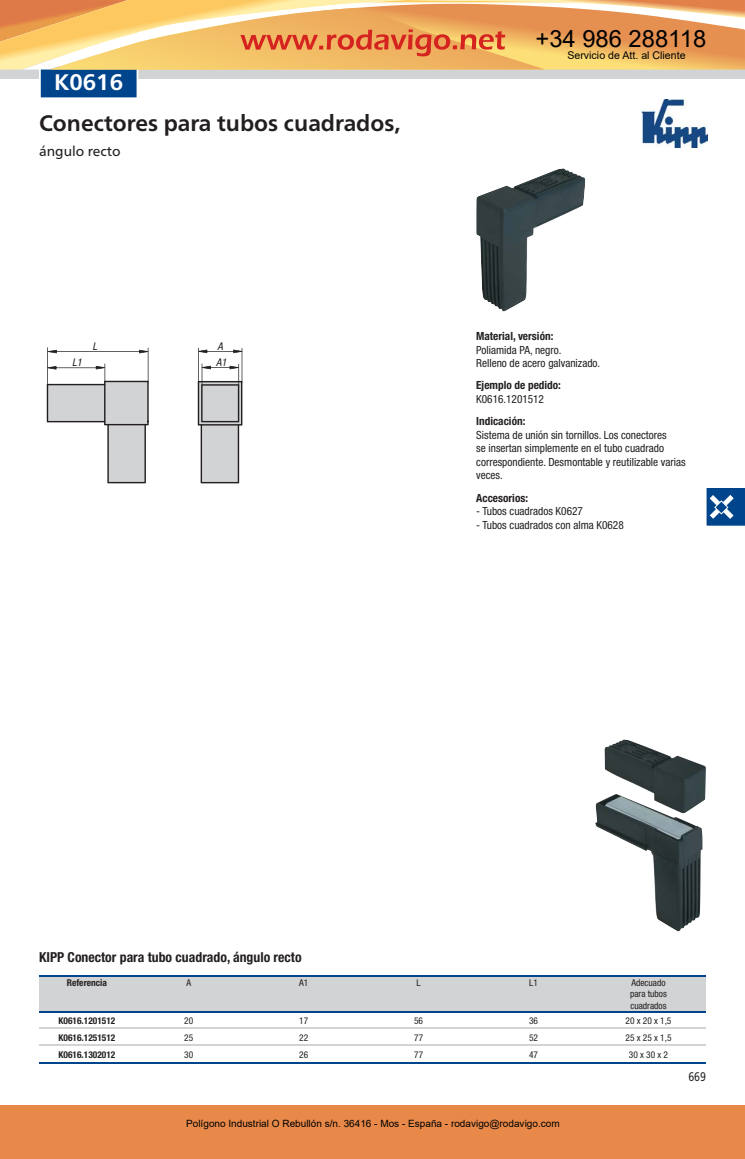
<style>
.page{position:relative;width:745px;height:1159px;background:#fff}
.page>*{position:absolute;margin:0;border:0;box-sizing:border-box;transform-origin:0 0}
.t1{font:23.75px "Arial";color:#000}
.t2{font:700 22.5px "Frutiger Neue LTW1 G";color:#231f20}
.t3{font:700 22.5px "Frutiger Neue LTW1 G";color:#fff}
.t4{font:700 condensed 13.75px "Helvetica Neue LTW1 G";color:#231f20}
.t5{font:13.75px "Frutiger Neue LTW1 G";color:#231f20}
.t6{font:12.5px "Frutiger Neue LTW1 G";color:#231f20;scale:.81 1}
.t7{font:condensed 11.25px/13.5px "Helvetica Neue LTW1 G";color:#231f20}
.t8{font:700 condensed 11.25px "Helvetica Neue LTW1 G";color:#231f20}
.t9{font:10.62px "Arial";color:#000}
.t10{font:italic condensed 10.62px "Helvetica Neue LTW1 G";color:#231f20}
.t11{font:10px "Arial";color:#000}
.t12{font:condensed 9.38px/11.6px "Helvetica Neue LTW1 G";color:#231f20}
.t13{font:700 condensed 9.38px "Helvetica Neue LTW1 G";color:#231f20}
</style>
<div class="page">
<img style="left:641px;top:100px;width:65px;height:48px">
<svg style="left:706px;top:488px;width:38px;height:38px"></svg>
<img style="left:476px;top:168px;width:109px;height:143px">
<hr style="left:198px;top:348px;width:1px;height:34px;background:#231f20">
<hr style="left:241px;top:348px;width:1px;height:34px;background:#231f20">
<hr style="left:199px;top:351px;width:42px;height:1px;background:#231f20">
<hr style="left:49px;top:351px;width:98px;height:1px;background:#231f20">
<hr style="left:47px;top:347px;width:1px;height:38px;background:#231f20">
<hr style="left:148px;top:348px;width:1px;height:34px;background:#231f20">
<svg style="left:139px;top:350px;width:9px;height:3px"></svg>
<svg style="left:233px;top:350px;width:9px;height:3px"></svg>
<svg style="left:48px;top:350px;width:9px;height:3px"></svg>
<svg style="left:47px;top:363px;width:102px;height:120px"></svg>
<svg style="left:198px;top:350px;width:9px;height:3px"></svg>
<svg style="left:198px;top:364px;width:44px;height:119px"></svg>
<img style="left:595px;top:739px;width:110px;height:192px">
<hr style="left:39px;top:976px;width:666px;height:1px;background:#00448c">
<div style="left:39px;top:977px;width:666px;height:34px;background:#d1d3d4"></div>
<hr style="left:39px;top:1011px;width:666px;height:1px;background:#00448c">
<hr style="left:39px;top:1027px;width:666px;height:1px;background:#d1d3d4">
<hr style="left:39px;top:1044px;width:666px;height:2px;background:#d1d3d4">
<hr style="left:39px;top:1062px;width:666px;height:1px;background:#00448c">
<div style="left:0;top:1105px;width:744px;height:54px;background:#e88949"></div>
<svg style="left:0;top:0;width:744px;height:98px"></svg>
<h1 class="t1" style="left:535px;top:22px;width:172px">+34 986 288118</h1>
<h2 class="t3" style="left:54px;top:74px;width:70px">K0616</h2>
<h2 class="t2" style="left:39px;top:115px;width:362px">Conectores para tubos cuadrados,</h2>
<p class="t5" style="left:39px;top:146px;width:83px">ángulo recto</p>
<p class="t10" style="left:72px;top:356px;width:11px">L1</p>
<p class="t10" style="left:92px;top:340px;width:6px">L</p>
<p class="t10" style="left:217px;top:340px;width:7px">A</p>
<p class="t10" style="left:216px;top:356px;width:12px">A1</p>
<p class="t9" style="left:567px;top:48px;width:120px">Servicio de Att. al Cliente</p>
<p class="t8" style="left:476px;top:332px;width:79px">Material, versión:</p>
<p class="t7" style="left:476px;top:344px;width:125px">Poliamida PA, negro.<br>Relleno de acero galvanizado.</p>
<p class="t8" style="left:476px;top:381px;width:86px">Ejemplo de pedido:</p>
<p class="t7" style="left:476px;top:393px;width:69px">K0616.1201512</p>
<p class="t8" style="left:476px;top:417px;width:51px">Indicación:</p>
<p class="t7" style="left:476px;top:429px;width:211px">Sistema de unión sin tornillos. Los conectores<br>se insertan simplemente en el tubo cuadrado correspondiente. Desmontable y reutilizable varias veces.</p>
<p class="t8" style="left:476px;top:494px;width:53px">Accesorios:</p>
<p class="t7" style="left:476px;top:506px;width:108px">- Tubos cuadrados K0627</p>
<p class="t7" style="left:476px;top:519px;width:149px">- Tubos cuadrados con alma K0628</p>
<p class="t4" style="left:39px;top:952px;width:264px">KIPP Conector para tubo cuadrado, ángulo recto</p>
<p class="t13" style="left:67px;top:979px;width:41px">Referencia</p>
<p class="t12" style="left:186px;top:978px;width:6px">A</p>
<p class="t12" style="left:299px;top:978px;width:11px">A1</p>
<p class="t12" style="left:416px;top:978px;width:6px">L</p>
<p class="t12" style="left:529px;top:978px;width:10px">L1</p>
<p class="t12" style="left:629px;top:978px;width:38px">Adecuado para tubos cuadrados</p>
<p class="t13" style="left:58px;top:1017px;width:58px">K0616.1201512</p>
<p class="t12" style="left:184px;top:1015px;width:11px">20</p>
<p class="t12" style="left:299px;top:1015px;width:11px">17</p>
<p class="t12" style="left:414px;top:1015px;width:10px">56</p>
<p class="t12" style="left:528px;top:1015px;width:11px">36</p>
<p class="t12" style="left:625px;top:1015px;width:47px">20 x 20 x 1,5</p>
<p class="t13" style="left:58px;top:1034px;width:58px">K0616.1251512</p>
<p class="t12" style="left:184px;top:1033px;width:11px">25</p>
<p class="t12" style="left:299px;top:1033px;width:11px">22</p>
<p class="t12" style="left:414px;top:1033px;width:10px">77</p>
<p class="t12" style="left:528px;top:1033px;width:10px">52</p>
<p class="t12" style="left:625px;top:1033px;width:47px">25 x 25 x 1,5</p>
<p class="t13" style="left:58px;top:1051px;width:58px">K0616.1302012</p>
<p class="t12" style="left:184px;top:1050px;width:11px">30</p>
<p class="t12" style="left:299px;top:1050px;width:11px">26</p>
<p class="t12" style="left:414px;top:1050px;width:10px">77</p>
<p class="t12" style="left:529px;top:1050px;width:10px">47</p>
<p class="t12" style="left:628px;top:1050px;width:41px">30 x 30 x 2</p>
<p class="t11" style="left:186px;top:1117px;width:375px">Polígono Industrial O Rebullón s/n. 36416 - Mos - España - rodavigo@rodavigo.com</p>
<p class="t6" style="left:688px;top:1071px;width:23px">669</p>
</div>
